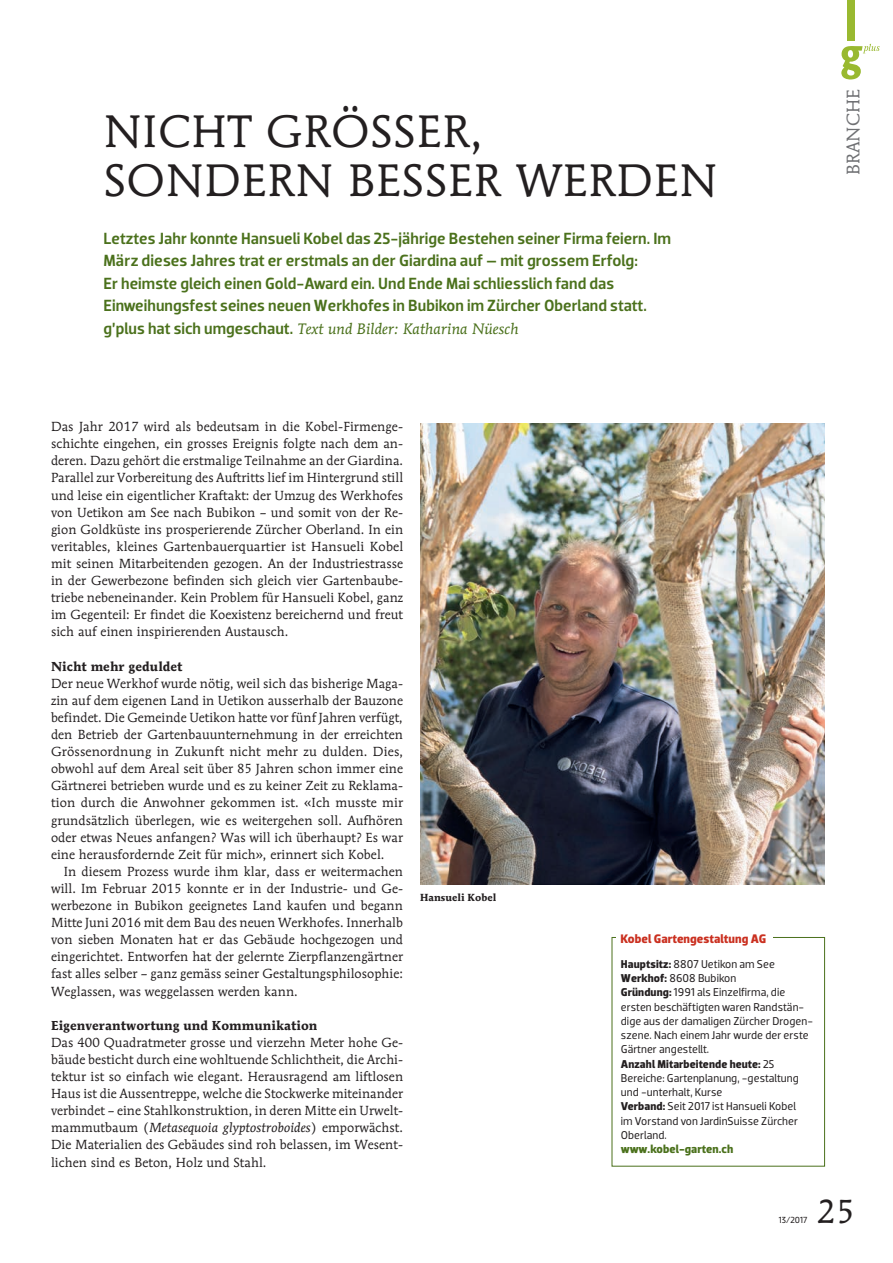
<style>
.page{position:relative;width:893px;height:1263px;background:#fff}
.page>*{position:absolute;margin:0;border:0;box-sizing:border-box;transform-origin:0 0}
.t1{font:45px/49.5px "Mendoza Roman";letter-spacing:.02em;color:#231f20}
.t2{font:33px "Mendoza Roman";color:#231f20}
.t3{font:18px "Mendoza Roman";letter-spacing:.005em;color:#6f7073}
.t4{font:500 16.5px/22.5px "Dobra";letter-spacing:.005em;color:#4b711c}
.t5{font:italic 15px "Mendoza Roman";letter-spacing:.005em;color:#4b711c}
.t6{font:13.05px/17.1px "Mendoza Roman";letter-spacing:.005em;color:#231f20;text-align:justify}
.t7{font:700 12.9px "Mendoza Roman";letter-spacing:.005em;color:#231f20}
.t8{font:700 12.6px "Dobra";color:#ca3020}
.t9{font:700 12px "Dobra";color:#4b711c}
.t10{font:11.55px/14.2px "Dobra";letter-spacing:.005em;color:#231f20}
.t11{font:700 10.2px "Mendoza Roman";letter-spacing:.005em;color:#231f20}
.t12{font:9px "Dobra";color:#231f20}
.s1{font-family:"Dobra";font-weight:500;font-style:normal;font-size:16.5px}
.s2{font-style:italic}
.s3{font-weight:700}
</style>
<div class="page">
<svg style="left:841px;top:44px;width:39px;height:36px"></svg>
<div style="left:847px;top:0;width:8px;height:40px;background:#99b930"></div>
<img style="left:420px;top:423px;width:405px;height:461px">
<div style="left:612px;top:937px;width:213px;height:229px;border:1px solid #4b711c"></div>
<div style="left:616px;top:934px;width:157px;height:13px;background:#fff"></div>
<h1 class="t1" style="left:104px;top:106px;width:615px">NICHT GRÖSSER,<br>SONDERN BESSER WERDEN</h1>
<p class="t4" style="left:103px;top:227px;width:569px">Letztes Jahr konnte Hansueli Kobel das 25-jährige Bestehen seiner Firma feiern. Im März dieses Jahres trat er erstmals an der Giardina auf – mit grossem Erfolg:<br>Er heimste gleich einen Gold-Award ein. Und Ende Mai schliesslich fand das Einweihungsfest seines neuen Werkhofes in Bubikon im Zürcher Oberland statt.</p>
<p class="t5" style="left:103px;top:319px;width:417px"><span class="s1">g’plus hat sich umgeschaut.</span> Text und Bilder: Katharina Nüesch</p>
<p class="t6" style="left:51px;top:418px;width:354px">Das Jahr 2017 wird als bedeutsam in die Kobel-Firmenge&shy;schichte eingehen, ein grosses Ereignis folgte nach dem an&shy;deren. Dazu gehört die erstmalige Teilnahme an der Giardina.<br>Parallel zur Vorbereitung des Auftritts lief im Hintergrund still und leise ein eigentlicher Kraftakt: der Umzug des Werkhofes von Uetikon am See nach Bubikon – und somit von der Re&shy;gion Goldküste ins prosperierende Zürcher Oberland. In ein veritables, kleines Gartenbauerquartier ist Hansueli Kobel mit seinen Mitarbeitenden gezogen. An der Industriestrasse in der Gewerbezone befinden sich gleich vier Gartenbaube&shy;triebe nebeneinander. Kein Problem für Hansueli Kobel, ganz im Gegenteil: Er findet die Koexistenz bereichernd und freut sich auf einen inspirierenden Austausch.</p>
<p class="t7" style="left:51px;top:658px;width:133px">Nicht mehr geduldet</p>
<p class="t6" style="left:51px;top:674px;width:354px">Der neue Werkhof wurde nötig, weil sich das bisherige Maga&shy;zin auf dem eigenen Land in Uetikon ausserhalb der Bauzone befindet. Die Gemeinde Uetikon hatte vor fünf Jahren verfügt, den Betrieb der Gartenbauunternehmung in der erreichten Grössenordnung in Zukunft nicht mehr zu dulden. Dies, obwohl auf dem Areal seit über 85 Jahren schon immer eine Gärtnerei betrieben wurde und es zu keiner Zeit zu Reklama&shy;tion durch die Anwohner gekommen ist. «Ich musste mir grundsätzlich überlegen, wie es weitergehen soll. Aufhören oder etwas Neues anfangen? Was will ich überhaupt? Es war eine herausfordernde Zeit für mich», erinnert sich Kobel.</p>
<p class="t6" style="left:51px;top:863px;width:354px;text-indent:13px">In diesem Prozess wurde ihm klar, dass er weitermachen will. Im Februar 2015 konnte er in der Industrie- und Ge&shy;werbezone in Bubikon geeignetes Land kaufen und begann Mitte Juni 2016 mit dem Bau des neuen Werkhofes. Innerhalb von sieben Monaten hat er das Gebäude hochgezogen und eingerichtet. Entworfen hat der gelernte Zierpflanzengärtner fast alles selber – ganz gemäss seiner Gestaltungsphilosophie:<br>Weglassen, was weggelassen werden kann.</p>
<p class="t7" style="left:51px;top:1017px;width:268px">Eigenverantwortung und Kommunikation</p>
<p class="t6" style="left:51px;top:1034px;width:354px">Das 400 Quadratmeter grosse und vierzehn Meter hohe Ge&shy;bäude besticht durch eine wohltuende Schlichtheit, die Archi&shy;tektur ist so einfach wie elegant. Herausragend am liftlosen Haus ist die Aussentreppe, welche die Stockwerke miteinander verbindet – eine Stahlkonstruktion, in deren Mitte ein Urwelt&shy;mammutbaum (<span class="s2">Metasequoia glyptostroboides</span>) emporwächst.<br>Die Materialien des Gebäudes sind roh belassen, im Wesent&shy;lichen sind es Beton, Holz und Stahl.</p>
<p class="t11" style="left:420px;top:891px;width:78px">Hansueli Kobel</p>
<p class="t8" style="left:620px;top:931px;width:147px">Kobel Gartengestaltung AG</p>
<p class="t10" style="left:621px;top:957px;width:194px"><span class="s3">Hauptsitz:</span> 8807 Uetikon am See<br><span class="s3">Werkhof:</span> 8608 Bubikon<br><span class="s3">Gründung:</span> 1991 als Einzelfirma, die ersten beschäftigten waren Randstän&shy;dige aus der damaligen Zürcher Drogen&shy;szene. Nach einem Jahr wurde der erste<br>Gärtner angestellt.<br><span class="s3">Anzahl Mitarbeitende heute:</span> 25<br>Bereiche: Gartenplanung, -gestaltung und -unterhalt, Kurse<br><span class="s3">Verband:</span> Seit 2017 ist Hansueli Kobel<br>im Vorstand von JardinSuisse Zürcher<br>Oberland.</p>
<p class="t9" style="left:621px;top:1142px;width:114px">www.kobel-garten.ch</p>
<h3 class="t3" style="left:842px;top:175px;width:87px;rotate:-90deg">BRANCHE</h3>
<p class="t12" style="left:779px;top:1214px;width:30px">13/2017</p>
<h2 class="t2" style="left:817px;top:1191px;width:39px">25</h2>
</div>
